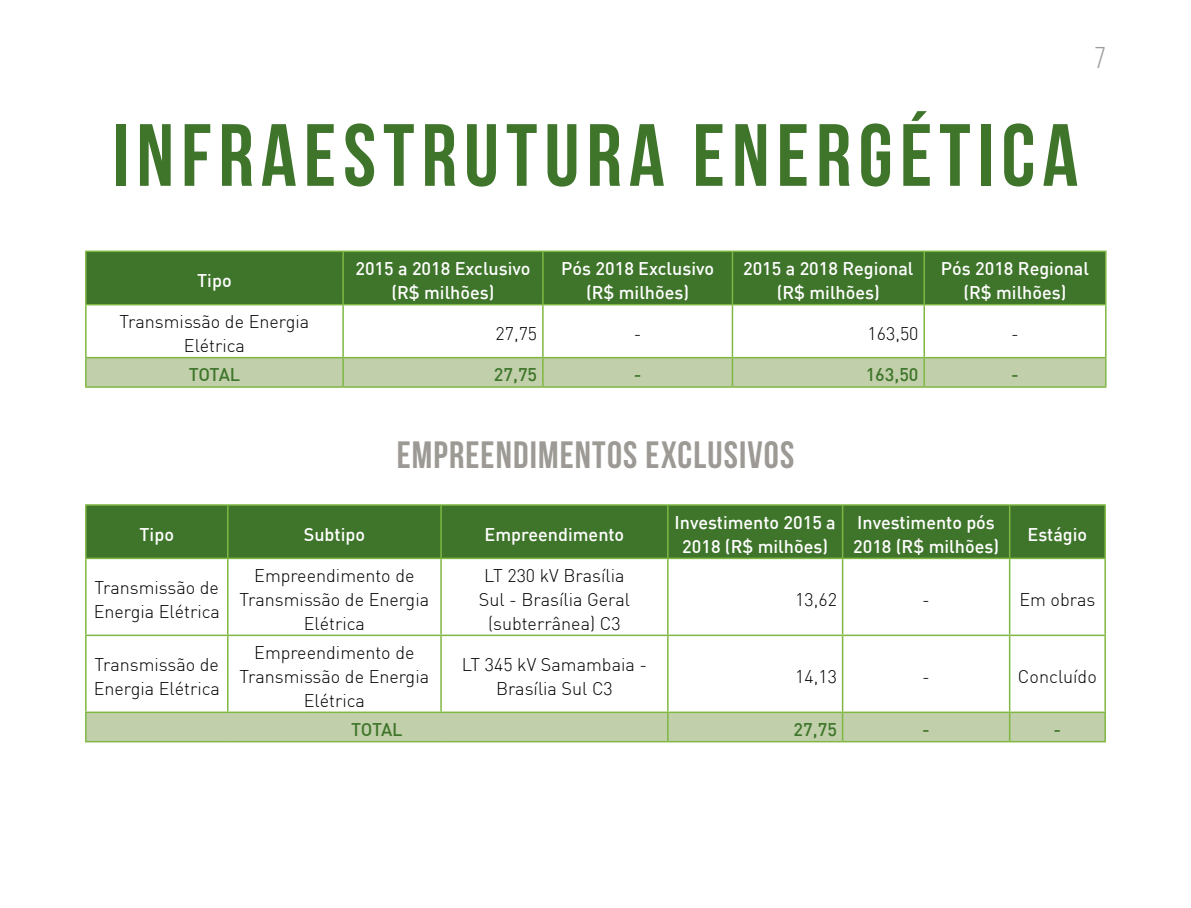
<style>
.page{position:relative;width:1191px;height:908px;background:#fff}
.page>*{position:absolute;margin:0;border:0;box-sizing:border-box;transform-origin:0 0}
.t1{font:700 88px "Bebas Neue";letter-spacing:.08em;color:#3f752b}
.t2{font:700 38px "Bebas Neue";letter-spacing:.03em;color:#9d9a95}
.t3{font:30px "Bebas Neue";color:#9c9ba0}
.t4{font:300 18px/24px "DIN";color:#000;text-align:center}
.t5{font:500 18px/24px "DIN";color:#fff;text-align:center}
.t6{font:500 18px "DIN";color:#3f752b}
</style>
<div class="page">
<div style="left:87px;top:252px;width:1018px;height:52px;background:#3f752b"></div>
<hr style="left:342px;top:252px;width:2px;height:52px;background:#7fb742">
<hr style="left:542px;top:252px;width:1px;height:52px;background:#7fb742">
<hr style="left:731px;top:252px;width:2px;height:52px;background:#7fb742">
<hr style="left:923px;top:252px;width:2px;height:52px;background:#7fb742">
<hr style="left:342px;top:305px;width:2px;height:52px;background:#7fb742">
<hr style="left:542px;top:305px;width:1px;height:52px;background:#7fb742">
<hr style="left:731px;top:305px;width:2px;height:52px;background:#7fb742">
<hr style="left:923px;top:305px;width:2px;height:52px;background:#7fb742">
<hr style="left:85px;top:250px;width:258px;height:2px;background:#7fb742">
<hr style="left:85px;top:252px;width:2px;height:52px;background:#7fb742">
<hr style="left:343px;top:250px;width:200px;height:2px;background:#7fb742">
<hr style="left:543px;top:250px;width:189px;height:2px;background:#7fb742">
<hr style="left:732px;top:250px;width:192px;height:2px;background:#7fb742">
<hr style="left:924px;top:250px;width:182px;height:2px;background:#7fb742">
<hr style="left:1105px;top:252px;width:1px;height:52px;background:#7fb742">
<hr style="left:85px;top:304px;width:258px;height:1px;background:#7fb742">
<hr style="left:85px;top:305px;width:2px;height:52px;background:#7fb742">
<hr style="left:343px;top:304px;width:200px;height:1px;background:#7fb742">
<hr style="left:543px;top:304px;width:189px;height:1px;background:#7fb742">
<hr style="left:732px;top:304px;width:192px;height:1px;background:#7fb742">
<hr style="left:924px;top:304px;width:182px;height:1px;background:#7fb742">
<hr style="left:1105px;top:305px;width:1px;height:52px;background:#7fb742">
<hr style="left:85px;top:357px;width:258px;height:1px;background:#7fb742">
<hr style="left:85px;top:358px;width:2px;height:28px;background:#7fb742">
<svg style="left:86px;top:357px;width:1020px;height:29px;background:#bdcea4"></svg>
<hr style="left:85px;top:386px;width:258px;height:1px;background:#7fb742">
<hr style="left:343px;top:386px;width:200px;height:1px;background:#7fb742">
<hr style="left:543px;top:386px;width:189px;height:1px;background:#7fb742">
<hr style="left:732px;top:386px;width:192px;height:1px;background:#7fb742">
<hr style="left:924px;top:386px;width:182px;height:1px;background:#7fb742">
<div style="left:87px;top:505px;width:1017px;height:52px;background:#3f752b"></div>
<hr style="left:227px;top:505px;width:1px;height:52px;background:#7fb742">
<hr style="left:440px;top:505px;width:2px;height:52px;background:#7fb742">
<hr style="left:667px;top:505px;width:1px;height:52px;background:#7fb742">
<hr style="left:842px;top:505px;width:1px;height:52px;background:#7fb742">
<hr style="left:1009px;top:505px;width:1px;height:52px;background:#7fb742">
<hr style="left:227px;top:559px;width:1px;height:75px;background:#7fb742">
<hr style="left:440px;top:559px;width:2px;height:75px;background:#7fb742">
<hr style="left:667px;top:559px;width:1px;height:75px;background:#7fb742">
<hr style="left:842px;top:559px;width:1px;height:75px;background:#7fb742">
<hr style="left:1009px;top:559px;width:1px;height:75px;background:#7fb742">
<hr style="left:85px;top:634px;width:143px;height:1px;background:#7fb742">
<hr style="left:228px;top:634px;width:213px;height:1px;background:#7fb742">
<hr style="left:227px;top:635px;width:1px;height:76px;background:#7fb742">
<hr style="left:441px;top:634px;width:227px;height:1px;background:#7fb742">
<hr style="left:440px;top:635px;width:2px;height:76px;background:#7fb742">
<hr style="left:668px;top:634px;width:174px;height:1px;background:#7fb742">
<hr style="left:667px;top:635px;width:1px;height:76px;background:#7fb742">
<hr style="left:842px;top:634px;width:167px;height:1px;background:#7fb742">
<hr style="left:842px;top:635px;width:1px;height:76px;background:#7fb742">
<hr style="left:1009px;top:634px;width:97px;height:1px;background:#7fb742">
<hr style="left:1009px;top:635px;width:1px;height:76px;background:#7fb742">
<hr style="left:85px;top:504px;width:143px;height:1px;background:#7fb742">
<hr style="left:85px;top:505px;width:2px;height:52px;background:#7fb742">
<hr style="left:228px;top:504px;width:213px;height:1px;background:#7fb742">
<hr style="left:441px;top:504px;width:227px;height:1px;background:#7fb742">
<hr style="left:668px;top:504px;width:174px;height:1px;background:#7fb742">
<hr style="left:842px;top:504px;width:167px;height:1px;background:#7fb742">
<hr style="left:1009px;top:504px;width:97px;height:1px;background:#7fb742">
<hr style="left:1104px;top:505px;width:2px;height:52px;background:#7fb742">
<hr style="left:85px;top:557px;width:143px;height:2px;background:#7fb742">
<hr style="left:85px;top:559px;width:2px;height:75px;background:#7fb742">
<hr style="left:228px;top:557px;width:213px;height:2px;background:#7fb742">
<hr style="left:441px;top:557px;width:227px;height:2px;background:#7fb742">
<hr style="left:668px;top:557px;width:174px;height:2px;background:#7fb742">
<hr style="left:842px;top:557px;width:167px;height:2px;background:#7fb742">
<hr style="left:1009px;top:557px;width:97px;height:2px;background:#7fb742">
<hr style="left:1104px;top:559px;width:2px;height:75px;background:#7fb742">
<hr style="left:85px;top:635px;width:2px;height:76px;background:#7fb742">
<hr style="left:1104px;top:635px;width:2px;height:76px;background:#7fb742">
<hr style="left:668px;top:711px;width:174px;height:1px;background:#7fb742">
<hr style="left:842px;top:711px;width:167px;height:1px;background:#7fb742">
<hr style="left:1009px;top:711px;width:97px;height:1px;background:#7fb742">
<hr style="left:1104px;top:712px;width:2px;height:28px;background:#7fb742">
<hr style="left:668px;top:740px;width:174px;height:2px;background:#7fb742">
<hr style="left:842px;top:740px;width:167px;height:2px;background:#7fb742">
<hr style="left:1009px;top:740px;width:97px;height:2px;background:#7fb742">
<hr style="left:85px;top:711px;width:143px;height:1px;background:#7fb742">
<hr style="left:85px;top:712px;width:2px;height:28px;background:#7fb742">
<hr style="left:228px;top:711px;width:213px;height:1px;background:#7fb742">
<hr style="left:441px;top:711px;width:227px;height:1px;background:#7fb742">
<div style="left:86px;top:712px;width:1019px;height:29px;background:#c1d0aa"></div>
<hr style="left:85px;top:740px;width:143px;height:2px;background:#7fb742">
<hr style="left:228px;top:740px;width:213px;height:2px;background:#7fb742">
<hr style="left:441px;top:740px;width:227px;height:2px;background:#7fb742">
<h1 class="t1" style="left:113px;top:107px;width:967px">INFRAESTRUTURA ENERGÉTICA</h1>
<h3 class="t3" style="left:1094px;top:41px;width:13px">7</h3>
<p class="t5" style="left:197px;top:268px;width:36px">Tipo</p>
<p class="t5" style="left:355px;top:256px;width:177px">2015 a 2018 Exclusivo (R$ milhões)</p>
<p class="t5" style="left:561px;top:256px;width:154px">Pós 2018 Exclusivo (R$ milhões)</p>
<p class="t5" style="left:743px;top:256px;width:172px">2015 a 2018 Regional (R$ milhões)</p>
<p class="t5" style="left:941px;top:256px;width:150px">Pós 2018 Regional (R$ milhões)</p>
<p class="t4" style="left:120px;top:309px;width:191px">Transmissão de Energia<br>Elétrica</p>
<p class="t4" style="left:495px;top:321px;width:43px">27,75</p>
<p class="t4" style="left:634px;top:321px;width:9px">-</p>
<p class="t4" style="left:867px;top:321px;width:52px">163,50</p>
<p class="t4" style="left:1011px;top:321px;width:9px">-</p>
<p class="t6" style="left:189px;top:363px;width:53px">TOTAL</p>
<p class="t6" style="left:494px;top:363px;width:45px">27,75</p>
<p class="t6" style="left:634px;top:363px;width:9px">-</p>
<p class="t6" style="left:865px;top:363px;width:54px">163,50</p>
<p class="t6" style="left:1011px;top:363px;width:9px">-</p>
<h2 class="t2" style="left:397px;top:433px;width:399px">EMPREENDIMENTOS EXCLUSIVOS</h2>
<p class="t5" style="left:140px;top:521px;width:36px">Tipo</p>
<p class="t5" style="left:304px;top:521px;width:63px">Subtipo</p>
<p class="t5" style="left:484px;top:521px;width:141px">Empreendimento</p>
<p class="t4" style="left:94px;top:574px;width:128px;text-align:left">Transmissão de<br>Energia Elétrica</p>
<p class="t4" style="left:240px;top:562px;width:191px">Empreendimento de<br>Transmissão de Energia<br>Elétrica</p>
<p class="t4" style="left:479px;top:562px;width:153px">LT 230 kV Brasília<br>Sul - Brasília Geral (subterrânea) C3</p>
<p class="t5" style="left:674px;top:509px;width:163px">Investimento 2015 a<br>2018 (R$ milhões)</p>
<p class="t5" style="left:853px;top:509px;width:147px;text-align:left">Investimento pós<br>2018 (R$ milhões)</p>
<p class="t5" style="left:1027px;top:521px;width:61px">Estágio</p>
<p class="t4" style="left:795px;top:586px;width:43px">13,62</p>
<p class="t4" style="left:1019px;top:586px;width:77px">Em obras</p>
<p class="t4" style="left:94px;top:651px;width:128px;text-align:left">Transmissão de<br>Energia Elétrica</p>
<p class="t4" style="left:240px;top:639px;width:191px">Empreendimento de<br>Transmissão de Energia<br>Elétrica</p>
<p class="t4" style="left:461px;top:651px;width:187px">LT 345 kV Samambaia -<br>Brasília Sul C3</p>
<p class="t4" style="left:795px;top:663px;width:43px">14,13</p>
<p class="t4" style="left:1018px;top:663px;width:80px">Concluído</p>
<p class="t6" style="left:351px;top:717px;width:21px">Total</p>
<p class="t6" style="left:793px;top:717px;width:45px">27,75</p>
<p class="t6" style="left:922px;top:717px;width:9px">-</p>
<p class="t6" style="left:1053px;top:717px;width:9px">-</p>
</div>
